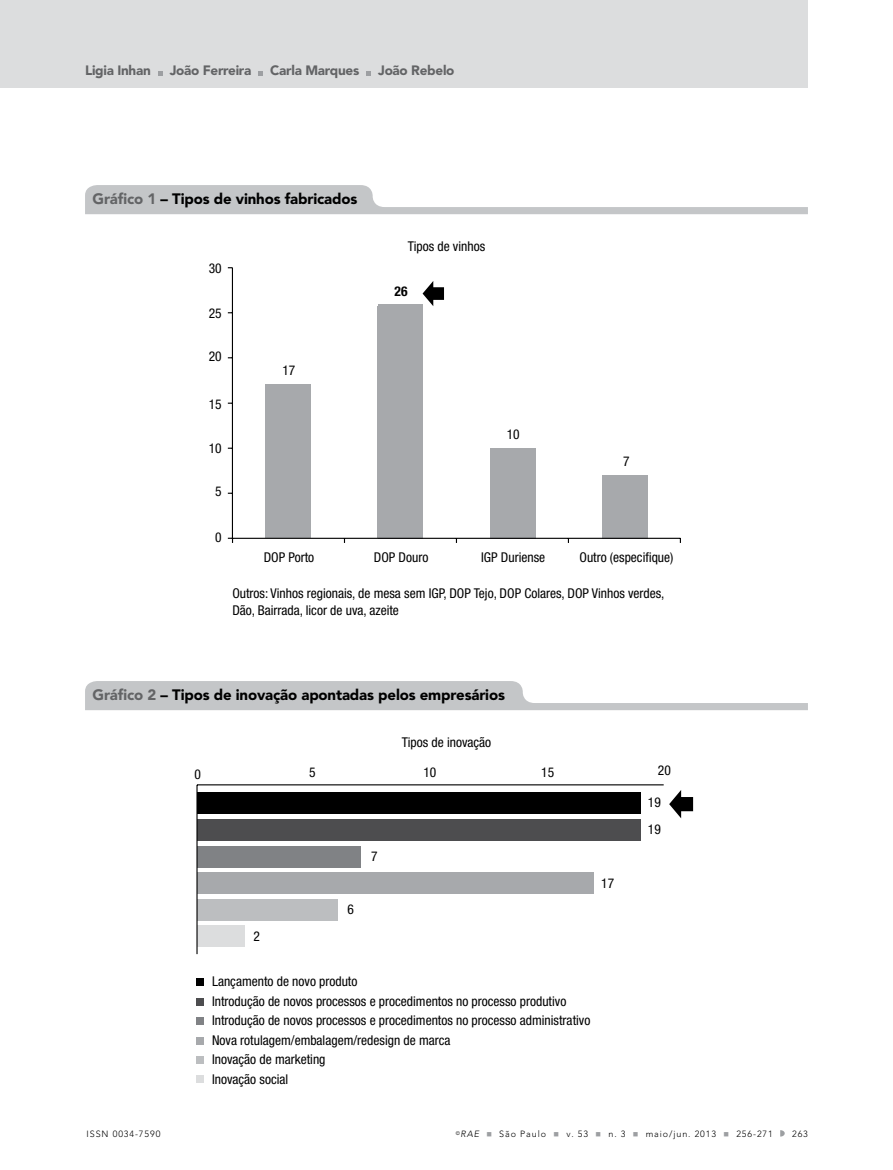
<style>
.page{position:relative;width:893px;height:1170px;background:#fff}
.page>*{position:absolute;margin:0;border:0;box-sizing:border-box;transform-origin:0 0}
.t1{font:900 15px "Avenir";letter-spacing:-.01em;color:#000}
.t2{font:condensed 13.5px/19.5px "Helvetica Neue LT Std";color:#000}
.t3{font:900 13.5px "Avenir LT Std";letter-spacing:-.02em;color:#636466}
.t4{font:700 condensed 13.5px "Helvetica Neue LT Std";color:#000}
.t5{font:300 9px "Avenir LT Std";letter-spacing:.1em;color:#000}
.s1{color:#636466}
.s2{font-style:italic}
.s3{color:#9d9fa2}
</style>
<div class="page">
<div style="left:0;top:0;width:808px;height:87px;background:#dcddde"></div>
<svg style="left:158px;top:71px;width:5px;height:4px"></svg>
<svg style="left:259px;top:71px;width:4px;height:4px"></svg>
<svg style="left:366px;top:71px;width:5px;height:4px"></svg>
<svg style="left:780px;top:1130px;width:5px;height:6px"></svg>
<div style="left:602px;top:475px;width:45px;height:63px;background:#a7a9ac"></div>
<div style="left:265px;top:384px;width:46px;height:154px;background:#a7a9ac"></div>
<div style="left:490px;top:448px;width:45px;height:90px;background:#a7a9ac"></div>
<div style="left:378px;top:304px;width:45px;height:234px;background:#a7a9ac"></div>
<hr style="left:232px;top:268px;width:1px;height:270px;background:#000">
<hr style="left:232px;top:537px;width:448px;height:2px;background:#000">
<svg style="left:228px;top:537px;width:5px;height:6px"></svg>
<svg style="left:423px;top:281px;width:21px;height:25px"></svg>
<svg style="left:85px;top:185px;width:723px;height:29px"></svg>
<svg style="left:85px;top:681px;width:723px;height:29px"></svg>
<div style="left:197px;top:792px;width:443px;height:22px;background:#000"></div>
<div style="left:197px;top:819px;width:443px;height:21px;background:#4d4d4f"></div>
<div style="left:197px;top:846px;width:163px;height:21px;background:#808285"></div>
<div style="left:197px;top:872px;width:397px;height:21px;background:#a7a9ac"></div>
<div style="left:197px;top:899px;width:140px;height:21px;background:#bcbec0"></div>
<div style="left:197px;top:925px;width:47px;height:21px;background:#dcddde"></div>
<hr style="left:197px;top:784px;width:467px;height:1px;background:#000">
<hr style="left:196px;top:784px;width:2px;height:170px;background:#000">
<svg style="left:669px;top:790px;width:24px;height:28px"></svg>
<div style="left:196px;top:977px;width:8px;height:8px;background:#000"></div>
<div style="left:196px;top:1016px;width:8px;height:8px;background:#808285"></div>
<div style="left:196px;top:997px;width:8px;height:8px;background:#4d4d4f"></div>
<div style="left:196px;top:1036px;width:8px;height:8px;background:#a7a9ac"></div>
<div style="left:196px;top:1075px;width:8px;height:8px;background:#dcddde"></div>
<div style="left:196px;top:1056px;width:8px;height:7px;background:#bcbec0"></div>
<p class="t3" style="left:85px;top:62px;width:67px">Ligia Inhan</p>
<p class="t3" style="left:170px;top:62px;width:83px">João Ferreira</p>
<p class="t3" style="left:270px;top:62px;width:91px">Carla Marques</p>
<p class="t3" style="left:378px;top:62px;width:78px">João Rebelo</p>
<p class="t1" style="left:92px;top:190px;width:266px"><span class="s1">Gráfico 1</span> – Tipos de vinhos fabricados</p>
<p class="t2" style="left:209px;top:258px;width:14px">30</p>
<p class="t2" style="left:209px;top:303px;width:14px">25</p>
<p class="t2" style="left:209px;top:346px;width:14px">20</p>
<p class="t2" style="left:209px;top:394px;width:14px">15</p>
<p class="t2" style="left:209px;top:438px;width:14px">10</p>
<p class="t2" style="left:215px;top:481px;width:8px">5</p>
<p class="t2" style="left:215px;top:527px;width:8px">0</p>
<p class="t2" style="left:282px;top:360px;width:14px">17</p>
<p class="t2" style="left:264px;top:547px;width:52px">DOP Porto</p>
<p class="t2" style="left:408px;top:236px;width:79px">Tipos de vinhos</p>
<p class="t4" style="left:395px;top:283px;width:14px">26</p>
<p class="t2" style="left:374px;top:547px;width:56px">DOP Douro</p>
<p class="t2" style="left:507px;top:424px;width:14px">10</p>
<p class="t2" style="left:481px;top:547px;width:65px">IGP Duriense</p>
<p class="t2" style="left:623px;top:451px;width:8px">7</p>
<p class="t2" style="left:579px;top:547px;width:95px">Outro (especifique)</p>
<p class="t2" style="left:232px;top:585px;width:434px;line-height:16.5px">Outros: Vinhos regionais, de mesa sem IGP, DOP Tejo, DOP Colares, DOP Vinhos verdes,<br>Dão, Bairrada, licor de uva, azeite</p>
<p class="t1" style="left:92px;top:685px;width:414px"><span class="s1">Gráfico 2</span> – Tipos de inovação apontadas pelos empresários</p>
<p class="t2" style="left:402px;top:732px;width:91px">Tipos de inovação</p>
<p class="t2" style="left:194px;top:764px;width:8px">0</p>
<p class="t2" style="left:309px;top:762px;width:8px">5</p>
<p class="t2" style="left:423px;top:761px;width:14px">10</p>
<p class="t2" style="left:541px;top:761px;width:14px">15</p>
<p class="t2" style="left:253px;top:926px;width:8px">2</p>
<p class="t2" style="left:347px;top:899px;width:8px">6</p>
<p class="t2" style="left:371px;top:846px;width:8px">7</p>
<p class="t2" style="left:601px;top:873px;width:14px">17</p>
<p class="t2" style="left:212px;top:971px;width:380px">Lançamento de novo produto<br>Introdução de novos processos e procedimentos no processo produtivo Introdução de novos processos e procedimentos no processo administrativo Nova rotulagem/embalagem/redesign de marca<br>Inovação de marketing<br>Inovação social</p>
<p class="t2" style="left:658px;top:760px;width:14px">20</p>
<p class="t2" style="left:648px;top:789px;width:14px;line-height:26.8px">19<br>19</p>
<p class="t5" style="left:87px;top:1128px;width:75px">ISSN 0034-7590</p>
<p class="t5" style="left:456px;top:1128px;width:319px"><sup>©</sup><span class="s2">RAE</span> <span class="s3">■</span> São Paulo <span class="s3">■</span> v. 53 <span class="s3">■</span> n. 3 <span class="s3">■</span> maio/jun. 2013 <span class="s3">■</span> 256-271</p>
<p class="t5" style="left:792px;top:1128px;width:17px">263</p>
</div>
